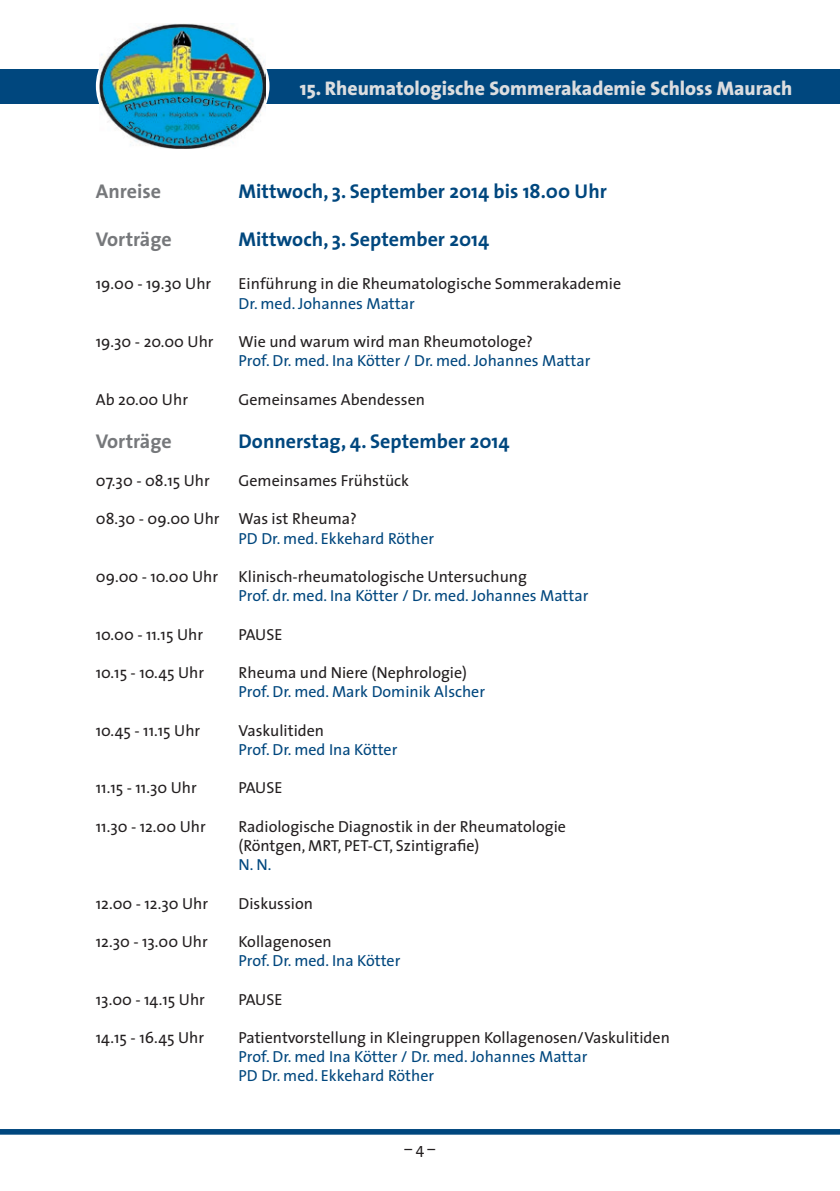
<style>
.page{position:relative;width:840px;height:1191px;background:#fff}
.page>*{position:absolute;margin:0;border:0;box-sizing:border-box;transform-origin:0 0}
.t1{font:700 20px "The Sans";color:#00477e}
.t2{font:700 20px "The Sans";color:#76787b}
.t3{font:800 19.8px "The Sans";color:#dcdddf}
.t4{font:16px/19.2px "The Sans";color:#231f20}
.t5{font:16px/19.2px "The Sans";color:#00477e}
.t6{font:15.6px "The Sans";color:#231f20}
</style>
<div class="page">
<div style="left:0;top:70px;width:839px;height:34px;background:#00477e"></div>
<div style="left:0;top:1129px;width:839px;height:5px;background:#00477e"></div>
<img style="left:100px;top:24px;width:166px;height:125px">
<p class="t3" style="left:300px;top:72px;width:493px">15. Rheumatologische Sommerakademie Schloss Maurach</p>
<p class="t2" style="left:96px;top:174px;width:67px">Anreise</p>
<p class="t1" style="left:238px;top:174px;width:369px">Mittwoch, 3. September 2014 bis 18.00 Uhr</p>
<p class="t2" style="left:96px;top:222px;width:77px">Vorträge</p>
<p class="t1" style="left:238px;top:222px;width:252px">Mittwoch, 3. September 2014</p>
<p class="t4" style="left:96px;top:274px;width:117px">19.00 - 19.30 Uhr</p>
<p class="t4" style="left:238px;top:274px;width:384px">Einführung in die Rheumatologische Sommerakademie</p>
<p class="t5" style="left:238px;top:293px;width:178px">Dr. med. Johannes Mattar</p>
<p class="t4" style="left:96px;top:331px;width:119px">19.30 - 20.00 Uhr</p>
<p class="t4" style="left:238px;top:331px;width:296px">Wie und warum wird man Rheumotologe?</p>
<p class="t5" style="left:238px;top:351px;width:353px">Prof. Dr. med. Ina Kötter / Dr. med. Johannes Mattar</p>
<p class="t4" style="left:96px;top:389px;width:94px">Ab 20.00 Uhr</p>
<p class="t4" style="left:238px;top:389px;width:188px">Gemeinsames Abendessen</p>
<p class="t2" style="left:96px;top:424px;width:77px">Vorträge</p>
<p class="t1" style="left:238px;top:424px;width:272px">Donnerstag, 4. September 2014</p>
<p class="t4" style="left:96px;top:470px;width:115px">07.30 - 08.15 Uhr</p>
<p class="t4" style="left:238px;top:470px;width:172px">Gemeinsames Frühstück</p>
<p class="t4" style="left:96px;top:509px;width:262px">08.30 - 09.00 Uhr Was ist Rheuma?</p>
<p class="t5" style="left:238px;top:528px;width:197px">PD Dr. med. Ekkehard Röther</p>
<p class="t4" style="left:96px;top:566px;width:124px">09.00 - 10.00 Uhr</p>
<p class="t4" style="left:238px;top:566px;width:290px">Klinisch-rheumatologische Untersuchung</p>
<p class="t5" style="left:238px;top:586px;width:351px">Prof. dr. med. Ina Kötter / Dr. med. Johannes Mattar</p>
<p class="t4" style="left:96px;top:624px;width:109px">10.00 - 11.15 Uhr</p>
<p class="t4" style="left:238px;top:624px;width:45px">PAUSE</p>
<p class="t4" style="left:96px;top:662px;width:110px">10.15 - 10.45 Uhr</p>
<p class="t4" style="left:238px;top:662px;width:230px">Rheuma und Niere (Nephrologie)</p>
<p class="t5" style="left:238px;top:682px;width:248px">Prof. Dr. med. Mark Dominik Alscher</p>
<p class="t4" style="left:96px;top:720px;width:106px">10.45 - 11.15 Uhr</p>
<p class="t4" style="left:238px;top:720px;width:87px">Vaskulitiden</p>
<p class="t5" style="left:238px;top:739px;width:160px">Prof. Dr. med Ina Kötter</p>
<p class="t4" style="left:96px;top:778px;width:102px">11.15 - 11.30 Uhr</p>
<p class="t4" style="left:238px;top:778px;width:45px">PAUSE</p>
<p class="t4" style="left:96px;top:816px;width:111px">11.30 - 12.00 Uhr</p>
<p class="t4" style="left:238px;top:816px;width:329px">Radiologische Diagnostik in der Rheumatologie (Röntgen, MRT, PET-CT, Szintigrafie)</p>
<p class="t5" style="left:238px;top:854px;width:34px">N. N.</p>
<p class="t4" style="left:96px;top:893px;width:114px">12.00 - 12.30 Uhr</p>
<p class="t4" style="left:238px;top:893px;width:76px">Diskussion</p>
<p class="t4" style="left:96px;top:931px;width:113px">12.30 - 13.00 Uhr</p>
<p class="t4" style="left:238px;top:931px;width:95px">Kollagenosen</p>
<p class="t5" style="left:238px;top:950px;width:163px">Prof. Dr. med. Ina Kötter</p>
<p class="t4" style="left:96px;top:989px;width:111px">13.00 - 14.15 Uhr</p>
<p class="t4" style="left:238px;top:989px;width:45px">PAUSE</p>
<p class="t4" style="left:96px;top:1027px;width:110px">14.15 - 16.45 Uhr</p>
<p class="t4" style="left:238px;top:1027px;width:432px">Patientvorstellung in Kleingruppen Kollagenosen/Vaskulitiden</p>
<p class="t5" style="left:238px;top:1046px;width:350px">Prof. Dr. med Ina Kötter / Dr. med. Johannes Mattar<br>PD Dr. med. Ekkehard Röther</p>
<p class="t6" style="left:404px;top:1136px;width:32px">– 4 –</p>
</div>
